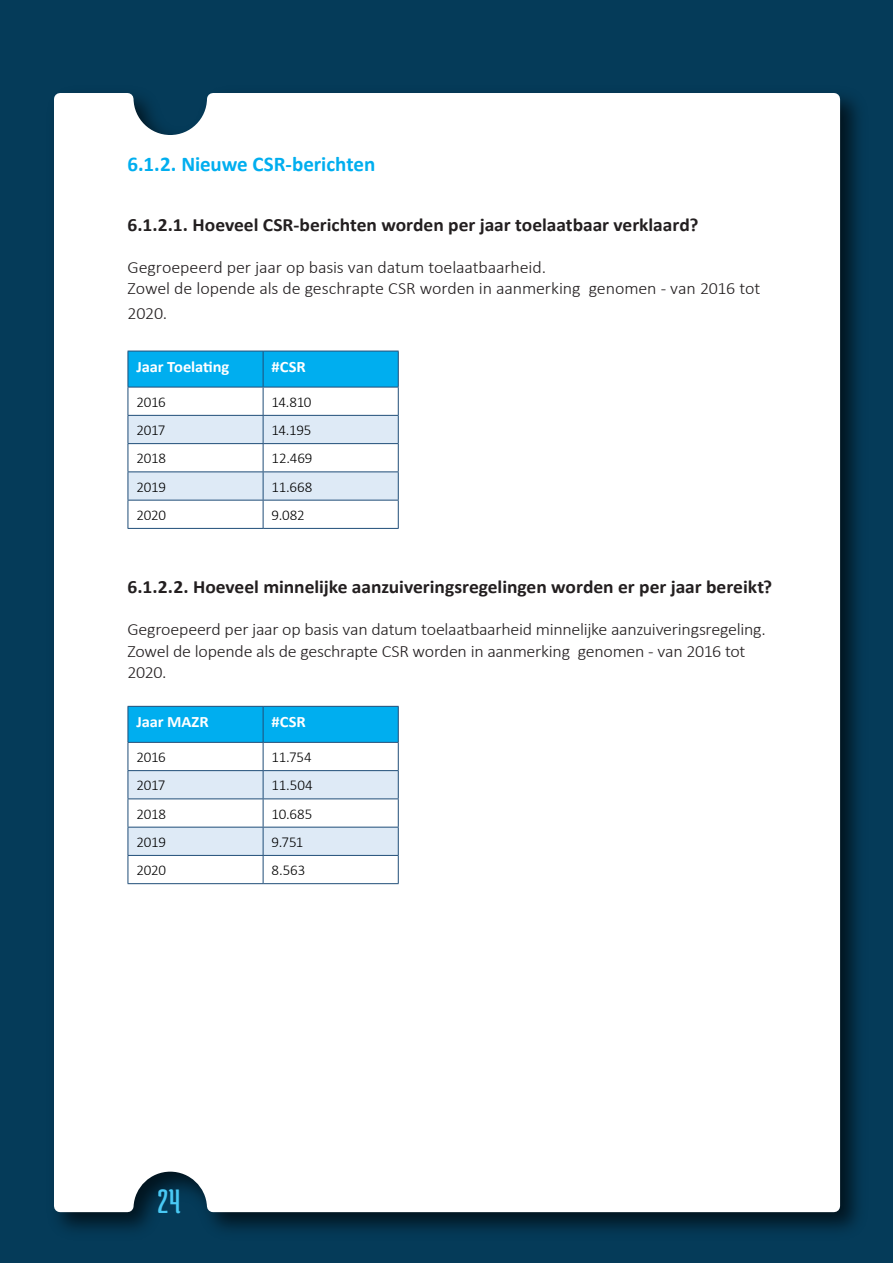
<style>
.page{position:relative;width:893px;height:1263px;background:#fff}
.page>*{position:absolute;margin:0;border:0;box-sizing:border-box;transform-origin:0 0}
.t1{font:36px "Medula One";color:#49c9f4;scale:1.04 1}
.t2{font:700 21px "Calibri";letter-spacing:-.005em;color:#00aeef}
.t3{font:700 18.75px "Calibri";color:#231f20;scale:1.04 1}
.t4{font:300 17.25px/25.2px "Calibri";letter-spacing:-.015em;color:#231f20;scale:1.04 1}
.t5{font:700 15.9px "Calibri";letter-spacing:-.005em;color:#fff;scale:1.04 1}
.t6{font:300 15px "Calibri";letter-spacing:-.02em;color:#000}
</style>
<div class="page">
<div style="left:0;top:0;width:892px;height:1263px;background:#053b59"></div>
<div style="left:52px;top:91px;width:794px;height:1127px;background:#fff"></div>
<svg style="left:128px;top:351px;width:271px;height:177px;background:#b9e1f3"></svg>
<hr style="left:128px;top:528px;width:135px;height:1px;background:#1f4d78">
<hr style="left:263px;top:528px;width:136px;height:1px;background:#1f4d78">
<svg style="left:128px;top:706px;width:271px;height:177px;background:#b9e1f3"></svg>
<hr style="left:128px;top:883px;width:135px;height:1px;background:#1f4d78">
<hr style="left:263px;top:883px;width:136px;height:1px;background:#1f4d78">
<p class="t2" style="left:128px;top:149px;width:249px">6.1.2. Nieuwe CSR-berichten</p>
<p class="t3" style="left:128px;top:211px;width:550px">6.1.2.1. Hoeveel CSR-berichten worden per jaar toelaatbaar verklaard?</p>
<p class="t4" style="left:128px;top:254px;width:404px">Gegroepeerd per jaar op basis van datum toelaatbaarheid.</p>
<p class="t4" style="left:128px;top:276px;width:610px">Zowel de lopende als de geschrapte CSR worden in aanmerking genomen - van 2016 tot<br>2020.</p>
<p class="t5" style="left:136px;top:355px;width:91px">Jaar Toelating</p>
<p class="t5" style="left:272px;top:355px;width:34px">#CSR</p>
<p class="t6" style="left:136px;top:393px;width:31px">2016</p>
<p class="t6" style="left:272px;top:393px;width:41px">14.810</p>
<p class="t6" style="left:136px;top:421px;width:31px">2017</p>
<p class="t6" style="left:272px;top:421px;width:41px">14.195</p>
<p class="t6" style="left:136px;top:449px;width:31px">2018</p>
<p class="t6" style="left:272px;top:449px;width:42px">12.469</p>
<p class="t6" style="left:136px;top:477px;width:31px">2019</p>
<p class="t6" style="left:272px;top:477px;width:42px">11.668</p>
<p class="t6" style="left:136px;top:506px;width:31px">2020</p>
<p class="t6" style="left:272px;top:506px;width:35px">9.082</p>
<p class="t3" style="left:128px;top:574px;width:621px">6.1.2.2. Hoeveel minnelijke aanzuiveringsregelingen worden er per jaar bereikt?</p>
<p class="t4" style="left:128px;top:617px;width:615px">Gegroepeerd per jaar op basis van datum toelaatbaarheid minnelijke aanzuiveringsregeling.</p>
<p class="t4" style="left:128px;top:640px;width:596px;line-height:21.6px">Zowel de lopende als de geschrapte CSR worden in aanmerking genomen - van 2016 tot<br>2020.</p>
<p class="t5" style="left:136px;top:711px;width:71px">Jaar MAZR</p>
<p class="t5" style="left:272px;top:711px;width:34px">#CSR</p>
<p class="t6" style="left:136px;top:748px;width:31px">2016</p>
<p class="t6" style="left:272px;top:748px;width:42px">11.754</p>
<p class="t6" style="left:136px;top:776px;width:31px">2017</p>
<p class="t6" style="left:272px;top:776px;width:43px">11.504</p>
<p class="t6" style="left:136px;top:804px;width:31px">2018</p>
<p class="t6" style="left:272px;top:804px;width:42px">10.685</p>
<p class="t6" style="left:136px;top:833px;width:31px">2019</p>
<p class="t6" style="left:272px;top:833px;width:33px">9.751</p>
<p class="t6" style="left:136px;top:861px;width:31px">2020</p>
<p class="t6" style="left:272px;top:861px;width:35px">8.563</p>
<h1 class="t1" style="left:158px;top:1182px;width:24px">24</h1>
</div>
